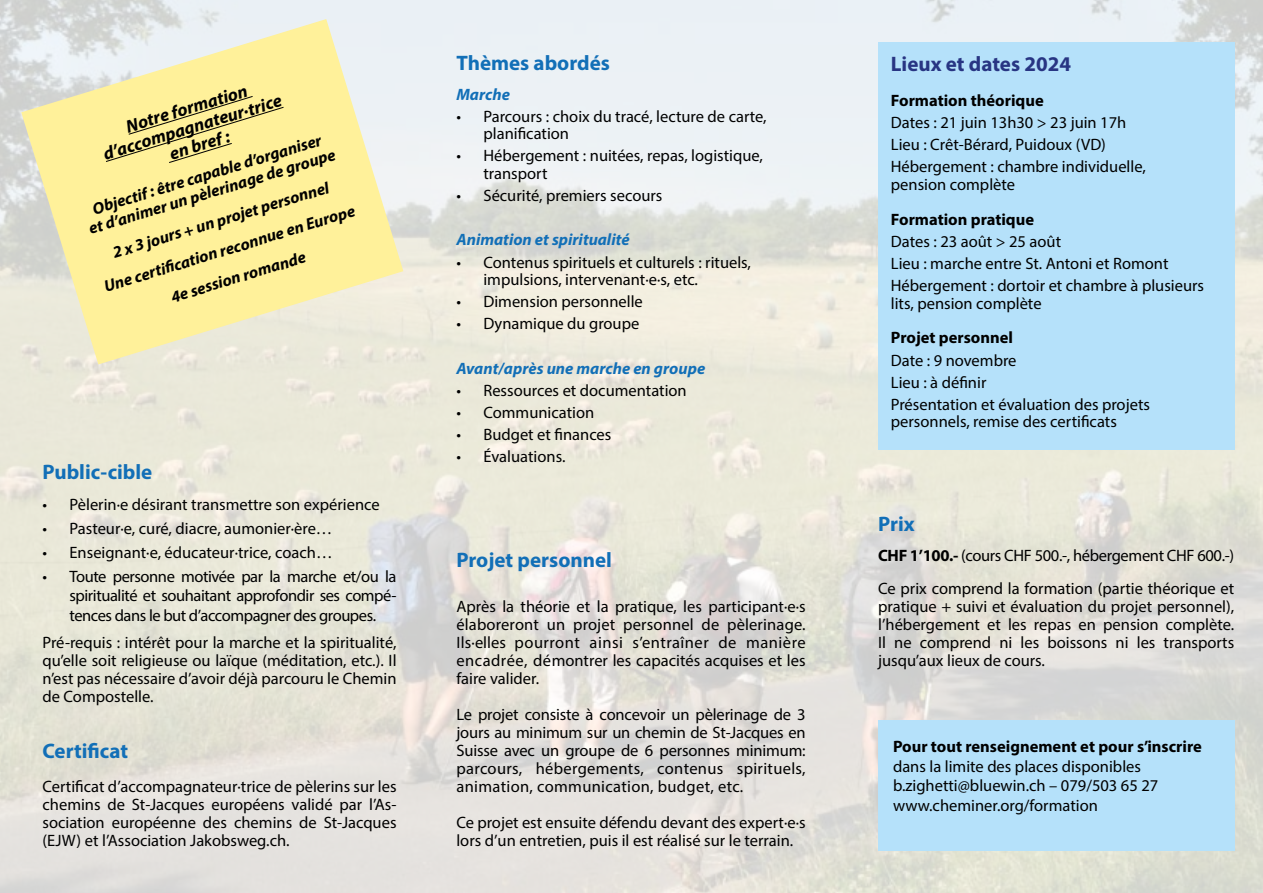
<style>
.page{position:relative;width:1263px;height:893px;background:#fff}
.page>*{position:absolute;margin:0;border:0;box-sizing:border-box;transform-origin:0 0}
.t1{font:700 21px "Myriad Pro";color:#126fb7}
.t2{font:700 21px "Myriad Pro";color:#283583}
.t3{font:italic 700 18px/19.4px "Myriad Pro";color:#000;text-align:center}
.t4{font:16.5px/18px "Myriad Pro";color:#000}
.t5{font:italic 700 16.5px/29.8px "Myriad Pro";color:#000;text-align:center}
.t6{font:700 16.5px "Myriad Pro";color:#000}
.t7{font:italic 700 16.5px "Myriad Pro";color:#126fb7}
.s1{font-weight:700}
</style>
<div class="page">
<svg style="left:21px;top:19px;width:382px;height:345px;background:#f5edb7"></svg>
<div style="left:105px;top:95px;width:180px;height:69px;background:#fff19a"></div>
<div style="left:878px;top:720px;width:356px;height:130px;background:#b5e1fa"></div>
<div style="left:878px;top:43px;width:356px;height:407px;background:#b5e1fa"></div>
<p class="t3" style="left:95px;top:126px;width:187px;rotate:-17deg">Notre formation d’accompagnateur·trice en bref :</p>
<p class="t5" style="left:81px;top:203px;width:259px;line-height:17.9px;rotate:-17deg">Objectif : être capable d’organiser<br>et d’animer un pèlerinage de groupe</p>
<p class="t5" style="left:91px;top:243px;width:263px;rotate:-17deg">2 x 3 jours + un projet personnel<br>Une certifi cation reconnue en Europe<br>4e session romande</p>
<p class="t1" style="left:43px;top:458px;width:111px">Public-cible</p>
<p class="t4" style="left:43px;top:495px;width:339px">• Pèlerin·e désirant transmettre son expérience</p>
<p class="t4" style="left:43px;top:519px;width:291px">• Pasteur·e, curé, diacre, aumonier·ère…</p>
<p class="t4" style="left:43px;top:543px;width:292px">• Enseignant·e, éducateur·trice, coach…</p>
<p class="t4" style="left:70px;top:566px;width:328px;line-height:19.5px;text-align:justify;text-indent:-27px">• Toute personne motivée par la marche et/ou la spiritualité et souhaitant approfondir ses compé&shy;tences dans le but d’accompagner des groupes.</p>
<p class="t4" style="left:43px;top:633px;width:356px;text-align:justify">Pré-requis : intérêt pour la marche et la spiritualité, qu’elle soit religieuse ou laïque (méditation, etc.). Il n’est pas nécessaire d’avoir déjà parcouru le Chemin de Compostelle.</p>
<p class="t1" style="left:43px;top:737px;width:87px">Certificat</p>
<p class="t4" style="left:43px;top:777px;width:355px;text-align:justify">Certificat d’accompagnateur·trice de pèlerins sur les chemins de St-Jacques européens validé par l’As&shy;sociation européenne des chemins de St-Jacques (EJW) et l’Association Jakobsweg.ch.</p>
<p class="t1" style="left:456px;top:49px;width:155px">Thèmes abordés</p>
<p class="t7" style="left:456px;top:83px;width:55px">Marche</p>
<p class="t4" style="left:483px;top:107px;width:285px;text-indent:-27px">• Parcours : choix du tracé, lecture de carte, planification</p>
<p class="t4" style="left:483px;top:147px;width:281px;text-indent:-27px">• Hébergement : nuitées, repas, logistique, transport</p>
<p class="t4" style="left:456px;top:187px;width:208px">• Sécurité, premiers secours</p>
<p class="t7" style="left:456px;top:229px;width:175px">Animation et spiritualité</p>
<p class="t4" style="left:483px;top:253px;width:269px;text-indent:-27px">• Contenus spirituels et culturels : rituels, impulsions, intervenant·e·s, etc.</p>
<p class="t4" style="left:456px;top:293px;width:188px">• Dimension personnelle</p>
<p class="t4" style="left:456px;top:315px;width:184px">• Dynamique du groupe</p>
<p class="t7" style="left:456px;top:357px;width:250px">Avant/après une marche en groupe</p>
<p class="t4" style="left:456px;top:381px;width:232px">• Ressources et documentation</p>
<p class="t4" style="left:456px;top:403px;width:139px">• Communication</p>
<p class="t4" style="left:456px;top:425px;width:156px">• Budget et finances</p>
<p class="t4" style="left:456px;top:447px;width:110px">• Évaluations.</p>
<p class="t1" style="left:456px;top:547px;width:157px">Projet personnel</p>
<p class="t4" style="left:456px;top:597px;width:351px;text-align:justify">Après la théorie et la pratique, les participant·e·s élaboreront un projet personnel de pèlerinage.<br>Ils·elles pourront ainsi s’entraîner de manière encadrée, démontrer les capacités acquises et les faire valider.</p>
<p class="t4" style="left:456px;top:705px;width:351px;text-align:justify">Le projet consiste à concevoir un pèlerinage de 3 jours au minimum sur un chemin de St-Jacques en Suisse avec un groupe de 6 personnes minimum: parcours, hébergements, contenus spirituels, animation, communication, budget, etc.</p>
<p class="t4" style="left:456px;top:813px;width:351px">Ce projet est ensuite défendu devant des expert·e·s lors d’un entretien, puis il est réalisé sur le terrain.</p>
<p class="t2" style="left:891px;top:50px;width:182px">Lieux et dates 2024</p>
<p class="t6" style="left:891px;top:90px;width:154px">Formation théorique</p>
<p class="t4" style="left:891px;top:111px;width:256px;line-height:22px">Dates : 21 juin 13h30 &gt; 23 juin 17h<br>Lieu : Crêt-Bérard, Puidoux (VD)<br>Hébergement : chambre individuelle,</p>
<p class="t4" style="left:891px;top:175px;width:126px">pension complète</p>
<p class="t6" style="left:891px;top:208px;width:145px">Formation pratique</p>
<p class="t4" style="left:891px;top:230px;width:315px;line-height:22px">Dates : 23 août &gt; 25 août<br>Lieu : marche entre St. Antoni et Romont<br>Hébergement : dortoir et chambre à plusieurs</p>
<p class="t4" style="left:891px;top:294px;width:152px">lits, pension complète</p>
<p class="t6" style="left:891px;top:327px;width:124px">Projet personnel</p>
<p class="t4" style="left:891px;top:349px;width:261px;line-height:22px">Date : 9 novembre<br>Lieu : à définir<br>Présentation et évaluation des projets</p>
<p class="t4" style="left:891px;top:413px;width:227px">personnels, remise des certificats</p>
<p class="t1" style="left:878px;top:510px;width:38px">Prix</p>
<p class="t4" style="left:878px;top:538px;width:358px;line-height:33.5px"><span class="s1">CHF 1’100.-</span> (cours CHF 500.-, hébergement CHF 600.-)<br>Ce prix comprend la formation (partie théorique et</p>
<p class="t4" style="left:878px;top:597px;width:358px;text-align:justify">pratique + suivi et évaluation du projet personnel), l’hébergement et les repas en pension complète.<br>Il ne comprend ni les boissons ni les transports jusqu’aux lieux de cours.</p>
<p class="t6" style="left:893px;top:736px;width:310px">Pour tout renseignement et pour s’inscrire</p>
<p class="t4" style="left:893px;top:756px;width:267px;line-height:19.5px">dans la limite des places disponibles b.zighetti@bluewin.ch – 079/503 65 27 www.cheminer.org/formation</p>
</div>
